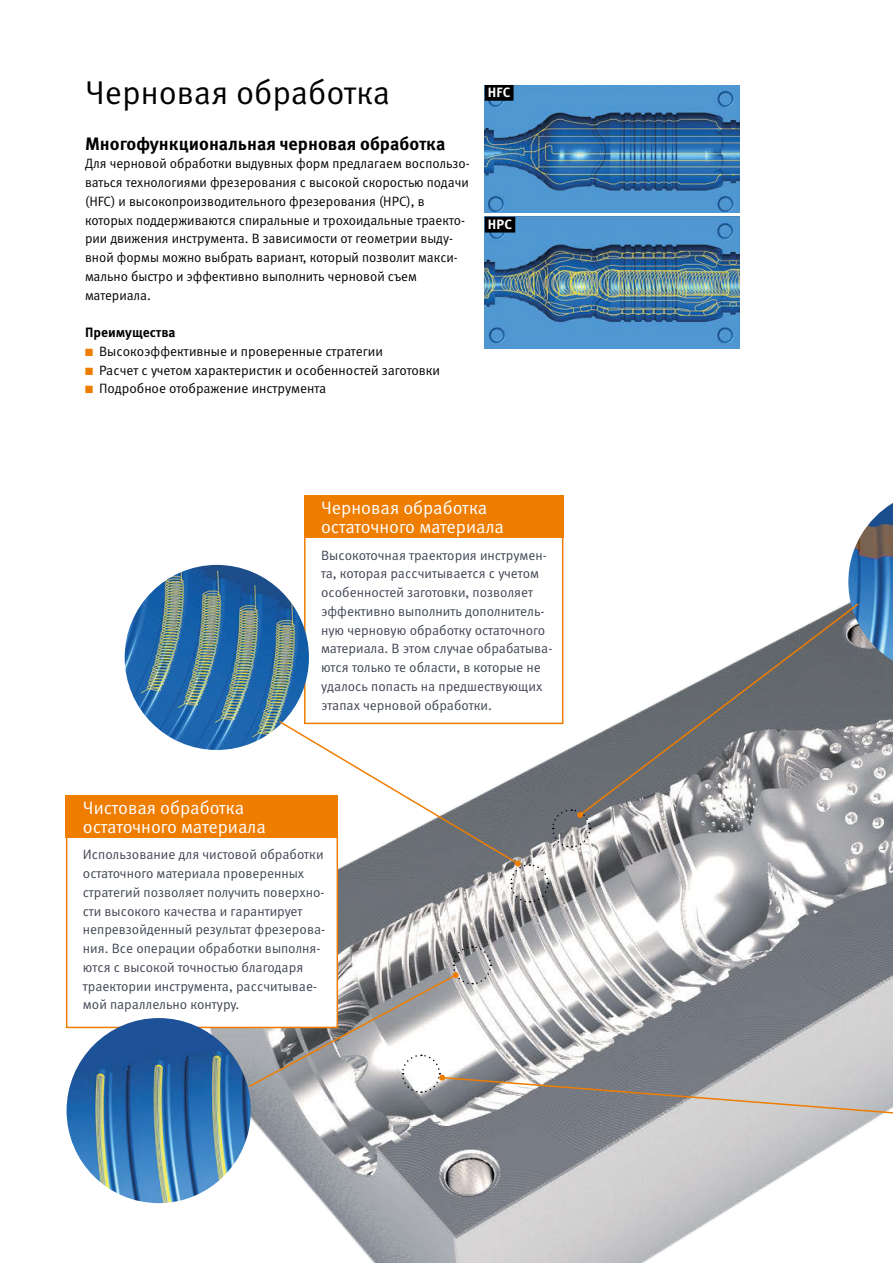
<style>
.page{position:relative;width:893px;height:1263px;background:#fff}
.page>*{position:absolute;margin:0;border:0;box-sizing:border-box;transform-origin:0 0}
.t1{font:33px "Meta Pro";color:#000}
.t2{font:18px/19.5px "Meta Pro";color:#fff}
.t3{font:700 18px "Meta Pro";color:#000}
.t4{font:13.5px/18.8px "Meta Pro";color:#404553}
.t5{font:13.5px/18.8px "Meta Pro";color:#000}
.t6{font:700 13.5px "Meta Pro";color:#000}
.t7{font:700 13.5px "Meta Pro";letter-spacing:.01em;color:#fff}
.s1{color:#ef7d00}
</style>
<div class="page">
<img style="left:65px;top:557px;width:828px;height:706px">
<div style="left:66px;top:832px;width:272px;height:196px;background:#fff;border:2px solid #ef7d00"></div>
<div style="left:66px;top:795px;width:272px;height:43px;background:#ef7d00"></div>
<div style="left:304px;top:533px;width:259px;height:191px;background:#fff;border:2px solid #ef7d00"></div>
<div style="left:304px;top:496px;width:259px;height:42px;background:#ef7d00"></div>
<img style="left:125px;top:565px;width:184px;height:185px;border-radius:92px">
<img style="left:67px;top:1018px;width:184px;height:185px;border-radius:92px">
<img style="left:485px;top:85px;width:255px;height:128px">
<img style="left:485px;top:217px;width:255px;height:132px">
<div style="left:485px;top:85px;width:29px;height:16px;background:#000"></div>
<div style="left:485px;top:217px;width:30px;height:16px;background:#000"></div>
<svg style="left:247px;top:945px;width:646px;height:171px"></svg>
<div style="left:439px;top:1074px;width:6px;height:7px;background:#ef7d00;border-radius:50%"></div>
<img style="left:848px;top:503px;width:45px;height:158px">
<svg style="left:578px;top:602px;width:282px;height:215px"></svg>
<svg style="left:277px;top:719px;width:314px;height:184px"></svg>
<h1 class="t1" style="left:85px;top:72px;width:307px">Черновая обработка</h1>
<h2 class="t3" style="left:85px;top:132px;width:362px">Многофункциональная черновая обработка</h2>
<p class="t5" style="left:85px;top:155px;width:386px">Для черновой обработки выдувных форм предлагаем воспользо&shy;ваться технологиями фрезерования с высокой скоростью подачи (HFC) и высокопроизводительного фрезерования (HPC), в которых поддерживаются спиральные и трохоидальные траекто&shy;рии движения инструмента. В зависимости от геометрии выду&shy;внoй формы можно выбрать вариант, который позволит макси&shy;мально быстро и эффективно выполнить черновой съем материала.</p>
<p class="t6" style="left:85px;top:324px;width:92px">Преимущества</p>
<p class="t5" style="left:85px;top:342px;width:300px"><span class="s1">■</span> Высокоэффективные и проверенные стратегии</p>
<p class="t5" style="left:85px;top:361px;width:357px"><span class="s1">■</span> Расчет с учетом характеристик и особенностей заготовки</p>
<p class="t5" style="left:85px;top:380px;width:243px"><span class="s1">■</span> Подробное отображение инструмента</p>
<p class="t7" style="left:488px;top:84px;width:24px">HFC</p>
<p class="t7" style="left:488px;top:216px;width:26px">HPC</p>
<h2 class="t2" style="left:321px;top:498px;width:185px">Черновая обработка остаточного материала</h2>
<h2 class="t2" style="left:83px;top:798px;width:185px">Чистовая обработка остаточного материала</h2>
<p class="t4" style="left:321px;top:546px;width:233px">Высокоточная траектория инструмен&shy;та, которая рассчитывается с учетом особенностей заготовки, позволяет эффективно выполнить дополнитель&shy;ную черновую обработку остаточного материала. В этом случае обрабатыва&shy;ются только те области, в которые не удалось попасть на предшествующих этапах черновой обработки.</p>
<p class="t4" style="left:83px;top:845px;width:244px">Использование для чистовой обработки остаточного материала проверенных стратегий позволяет получить поверхно&shy;сти высокого качества и гарантирует непревзойденный результат фрезерова&shy;ния. Все операции обработки выполня&shy;ются с высокой точностью благодаря траектории инструмента, рассчитывае&shy;мой параллельно контуру.</p>
</div>
